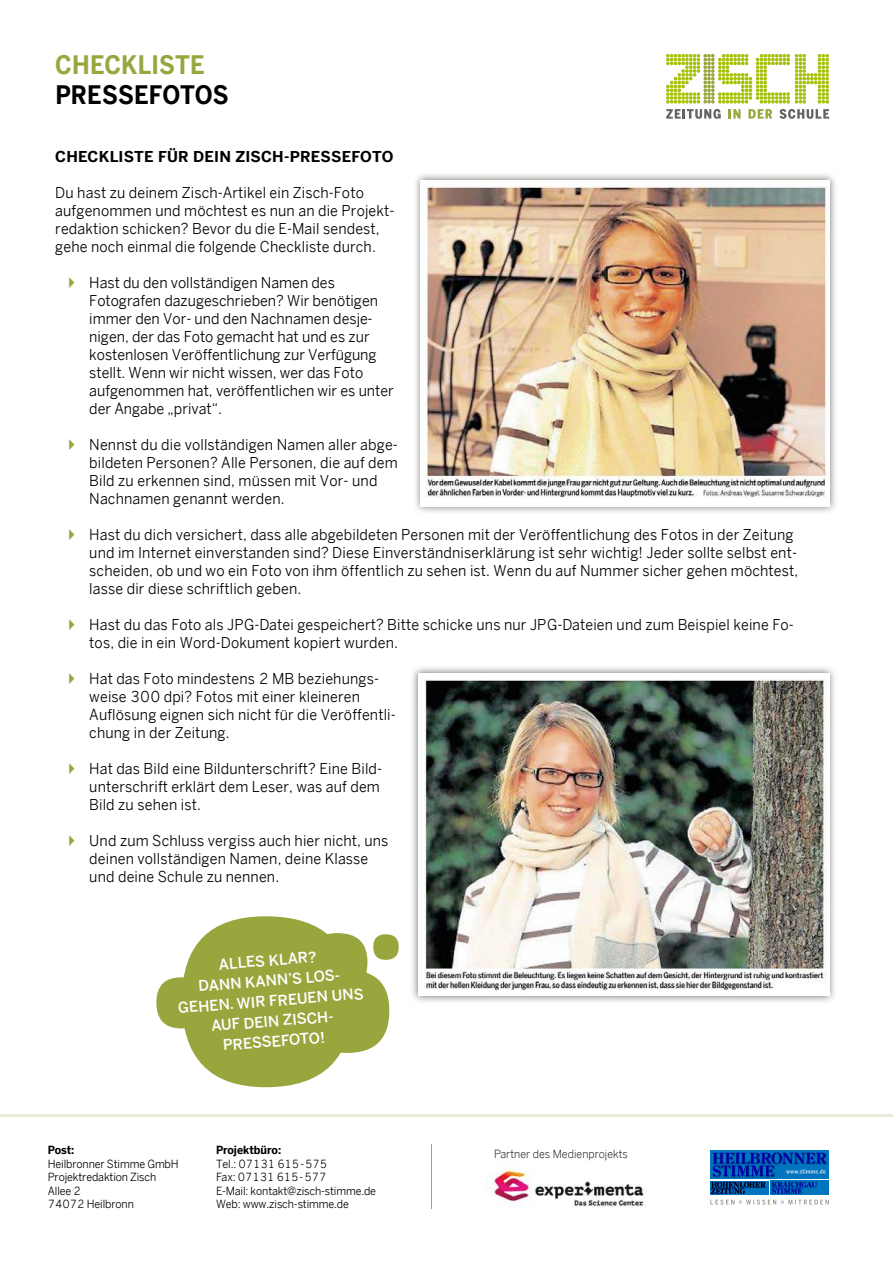
<style>
.page{position:relative;width:893px;height:1263px;background:#fff}
.page>*{position:absolute;margin:0;border:0;box-sizing:border-box;transform-origin:0 0}
.t1{font:700 25.5px "Benton Sans";letter-spacing:.005em;color:#000;scale:.9 1}
.t2{font:700 25.5px "Benton Sans";letter-spacing:.005em;color:#99a63e;scale:.9 1}
.t3{font:15px/18px "Benton Sans";letter-spacing:.01em;color:#000;scale:.95 1}
.t4{font:700 15px "Benton Sans";letter-spacing:.01em;color:#000}
.t5{font:500 14.85px/20.2px "Benton Sans";color:#fff;text-align:center}
.t6{font:11.25px/13.5px "Benton Sans";letter-spacing:-.01em;color:#000;scale:.95 1}
.t7{font:300 11.25px "Benton Sans";letter-spacing:.005em;color:#000;scale:.95 1}
.t8{font:700 11.25px "Benton Sans";letter-spacing:-.01em;color:#000;scale:.95 1}
</style>
<div class="page">
<svg style="left:666px;top:54px;width:163px;height:65px"></svg>
<img style="left:487px;top:1161px;width:159px;height:46px">
<img style="left:710px;top:1181px;width:58px;height:1px">
<img style="left:771px;top:1181px;width:58px;height:1px">
<img style="left:710px;top:1150px;width:119px;height:28px">
<svg style="left:712px;top:1152px;width:115px;height:24px;background:#054eb0"></svg>
<svg style="left:710px;top:1182px;width:119px;height:22px"></svg>
<hr style="left:431px;top:1144px;width:1px;height:65px;background:#9d9c9c">
<hr style="left:0;top:1114px;width:893px;height:2px;background:#e9ecd8">
<img style="left:415px;top:174px;width:420px;height:338px">
<img style="left:421px;top:180px;width:408px;height:326px">
<img style="left:412px;top:667px;width:423px;height:335px">
<img style="left:418px;top:673px;width:411px;height:323px">
<div style="left:182px;top:916px;width:171px;height:171px;background:#99a63e;border-radius:50%"></div>
<div style="left:308px;top:933px;width:59px;height:59px;background:#99a63e;border-radius:50%"></div>
<div style="left:156px;top:977px;width:51px;height:51px;background:#99a63e;border-radius:50%"></div>
<div style="left:373px;top:934px;width:26px;height:26px;background:#99a63e;border-radius:50%"></div>
<div style="left:306px;top:970px;width:83px;height:83px;background:#99a63e;border-radius:50%"></div>
<h1 class="t2" style="left:55px;top:50px;width:168px">CHECKLISTE</h1>
<h1 class="t1" style="left:55px;top:80px;width:194px">PRESSEFOTOS</h1>
<p class="t4" style="left:55px;top:148px;width:340px">CHECKLISTE FÜR DEIN ZISCH-PRESSEFOTO</p>
<p class="t3" style="left:55px;top:185px;width:359px">Du hast zu deinem Zisch-Artikel ein Zisch-Foto aufgenommen und möchtest es nun an die Projekt&shy;redaktion schicken? Bevor du die E-Mail sendest, gehe noch einmal die folgende Checkliste durch.</p>
<p class="t3" style="left:89px;top:275px;width:322px">Hast du den vollständigen Namen des Fotografen dazugeschrieben? Wir benötigen immer den Vor- und den Nachnamen desje&shy;nigen, der das Foto gemacht hat und es zur kostenlosen Veröffentlichung zur Verfügung stellt. Wenn wir nicht wissen, wer das Foto aufgenommen hat, veröffentlichen wir es unter der Angabe „privat“.</p>
<p class="t3" style="left:89px;top:437px;width:326px">Nennst du die vollständigen Namen aller abge&shy;bildeten Personen? Alle Personen, die auf dem Bild zu erkennen sind, müssen mit Vor- und Nachnamen genannt werden.</p>
<p class="t3" style="left:89px;top:527px;width:748px">Hast du dich versichert, dass alle abgebildeten Personen mit der Veröffentlichung des Fotos in der Zeitung und im Internet einverstanden sind? Diese Einverständniserklärung ist sehr wichtig! Jeder sollte selbst ent&shy;scheiden, ob und wo ein Foto von ihm öffentlich zu sehen ist. Wenn du auf Nummer sicher gehen möchtest, lasse dir diese schriftlich geben.</p>
<p class="t3" style="left:89px;top:617px;width:743px">Hast du das Foto als JPG-Datei gespeichert? Bitte schicke uns nur JPG-Dateien und zum Beispiel keine Fo&shy;tos, die in ein Word-Dokument kopiert wurden.</p>
<p class="t3" style="left:89px;top:671px;width:324px">Hat das Foto mindestens 2 MB beziehungs&shy;weise 300 dpi? Fotos mit einer kleineren Auflösung eignen sich nicht für die Veröffentli&shy;chung in der Zeitung.</p>
<p class="t3" style="left:89px;top:761px;width:310px">Hat das Bild eine Bildunterschrift? Eine Bild&shy;unterschrift erklärt dem Leser, was auf dem<br>Bild zu sehen ist.</p>
<p class="t3" style="left:89px;top:833px;width:316px">Und zum Schluss vergiss auch hier nicht, uns deinen vollständigen Namen, deine Klasse und deine Schule zu nennen.</p>
<p class="t5" style="left:175px;top:957px;width:187px;rotate:-4deg">ALLES KLAR?<br>DANN KANN’S LOS-<br>GEHEN. WIR FREUEN UNS<br>AUF DEIN ZISCH-<br>PRESSEFOTO!</p>
<p class="t8" style="left:48px;top:1144px;width:29px">Post:</p>
<p class="t6" style="left:48px;top:1158px;width:139px">Heilbronner Stimme GmbH<br>Projektredaktion Zisch<br>Allee 2<br>74072 Heilbronn</p>
<p class="t8" style="left:216px;top:1144px;width:70px">Projektbüro:</p>
<p class="t6" style="left:216px;top:1158px;width:170px">Tel.: 07131 615 - 575<br>Fax: 07131 615 - 577<br>E-Mail: kontakt@zisch-stimme.de<br>Web: www.zisch-stimme.de</p>
<p class="t7" style="left:494px;top:1150px;width:142px">Partner des Medienprojekts</p>
</div>
